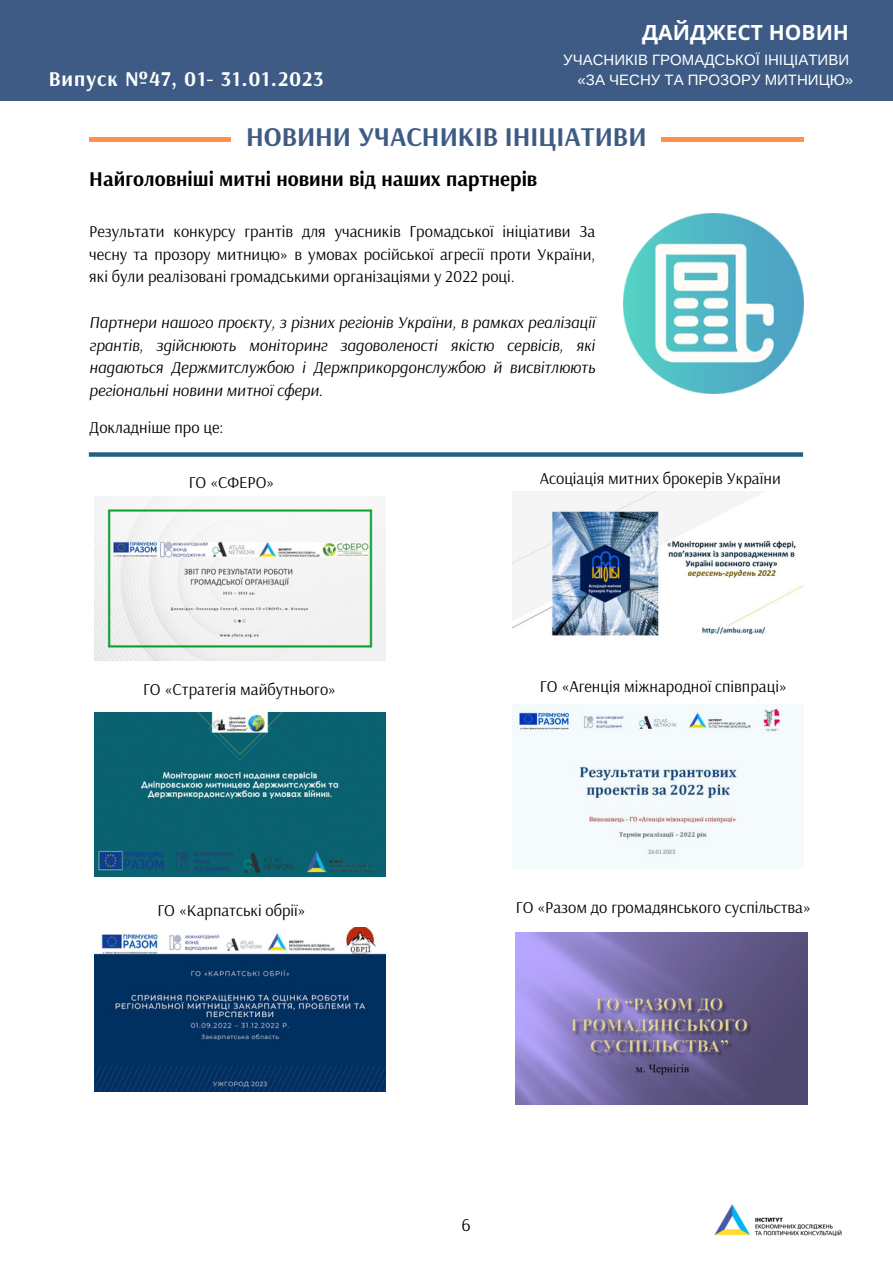
<style>
.page{position:relative;width:893px;height:1264px;background:#fff}
.page>*{position:absolute;margin:0;border:0;box-sizing:border-box;transform-origin:0 0}
.t1{font:700 27px "Arsenal";color:#3d5b84}
.t2{font:700 21px "Arsenal";color:#000}
.t3{font:700 21px "Arsenal";letter-spacing:.045em;color:#fff}
.t4{font:700 21px "Noto Sans";color:#fff}
.t5{font:18px "Arsenal";color:#000}
.t6{font:16.5px/22.8px "Arsenal";color:#000;text-align:justify}
.t7{font:italic 16.5px/22.8px "Arsenal";color:#000;text-align:justify}
.t8{font:15px/20.2px "Arimo";color:#fff;text-align:right}
</style>
<div class="page">
<div style="left:0;top:0;width:892px;height:101px;background:#3d5b84"></div>
<div style="left:595px;top:137px;width:208px;height:5px;background:#ff914d"></div>
<div style="left:89px;top:137px;width:208px;height:5px;background:#ff914d"></div>
<div style="left:232px;top:132px;width:428px;height:39px;background:#fff"></div>
<img style="left:714px;top:1204px;width:128px;height:32px">
<img style="left:623px;top:213px;width:180px;height:180px">
<div style="left:89px;top:452px;width:714px;height:5px;background:#22607e"></div>
<img style="left:94px;top:496px;width:291px;height:164px">
<img style="left:512px;top:491px;width:291px;height:145px">
<img style="left:94px;top:712px;width:291px;height:164px">
<img style="left:516px;top:704px;width:270px;height:155px">
<img style="left:94px;top:927px;width:291px;height:164px">
<img style="left:516px;top:932px;width:291px;height:172px">
<p class="t3" style="left:49px;top:65px;width:276px">Випуск №47, 01- 31.01.2023</p>
<p class="t4" style="left:642px;top:17px;width:208px">ДАЙДЖЕСТ НОВИН</p>
<p class="t8" style="left:563px;top:49px;width:291px">УЧАСНИКІВ ГРОМАДСЬКОЇ ІНІЦІАТИВИ «ЗА ЧЕСНУ ТА ПРОЗОРУ МИТНИЦЮ»</p>
<h1 class="t1" style="left:246px;top:119px;width:402px">НОВИНИ УЧАСНИКІВ ІНІЦІАТИВИ</h1>
<p class="t2" style="left:89px;top:165px;width:449px">Найголовніші митні новини від наших партнерів</p>
<p class="t6" style="left:89px;top:219px;width:507px">Результати конкурсу грантів для учасників Громадської ініціативи За чесну та прозору митницю» в умовах російської агресії проти України, які були реалізовані громадськими організаціями у 2022 році.</p>
<p class="t7" style="left:89px;top:310px;width:507px">Партнери нашого проєкту, з різних регіонів України, в рамках реалізації грантів, здійснюють моніторинг задоволеності якістю сервісів, які надаються Держмитслужбою і Держприкордонслужбою й висвітлюють регіональні новини митної сфери.</p>
<p class="t6" style="left:89px;top:415px;width:136px">Докладніше про це:</p>
<p class="t6" style="left:189px;top:470px;width:87px">ГО «СФЕРО»</p>
<p class="t6" style="left:539px;top:467px;width:242px">Асоціація митних брокерів України</p>
<p class="t6" style="left:143px;top:677px;width:194px">ГО «Стратегія майбутнього»</p>
<p class="t6" style="left:157px;top:898px;width:150px">ГО «Карпатські обрії»</p>
<p class="t6" style="left:540px;top:674px;width:248px">ГО «Агенція міжнародної співпраці»</p>
<p class="t6" style="left:516px;top:895px;width:296px">ГО «Разом до громадянського суспільства»</p>
<p class="t5" style="left:461px;top:1212px;width:11px">6</p>
</div>
